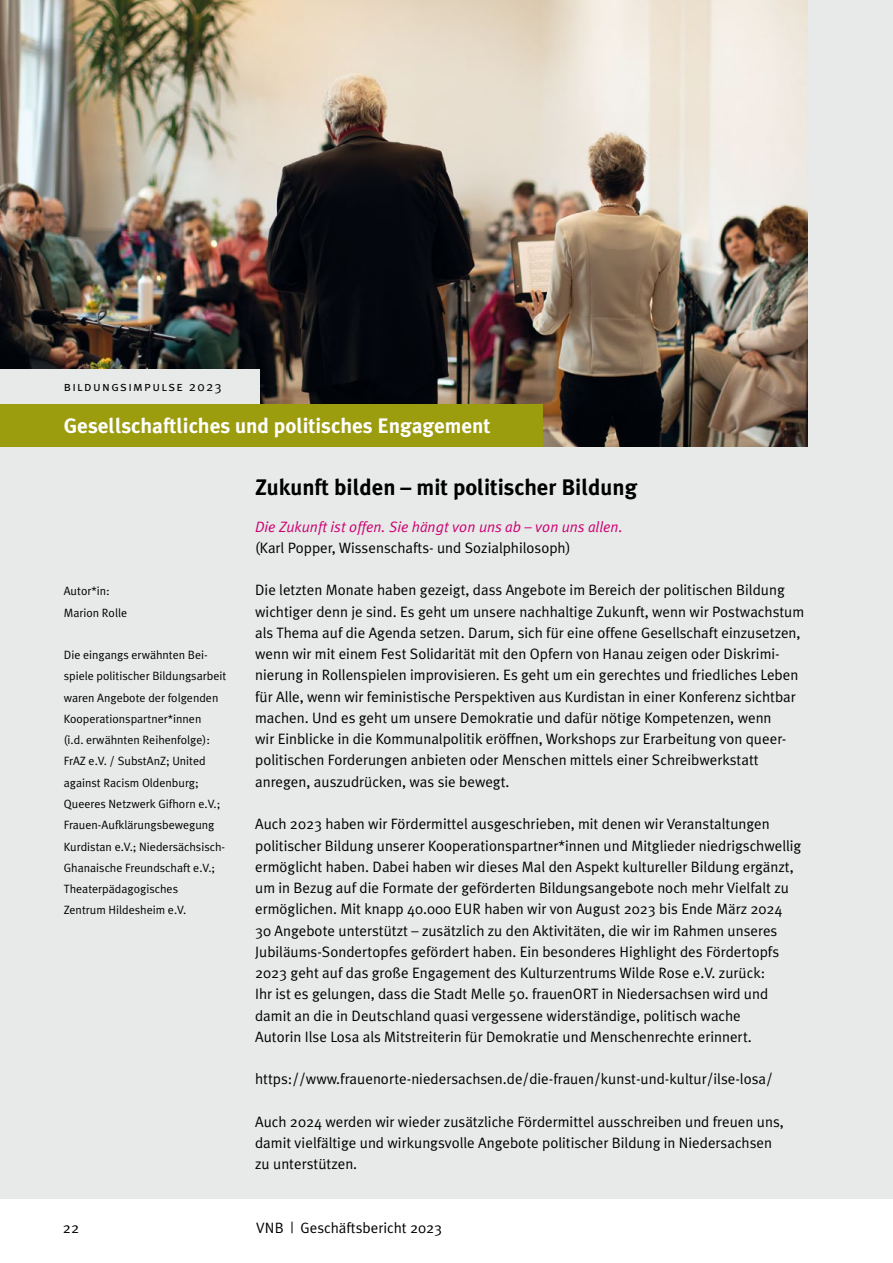
<style>
.page{position:relative;width:893px;height:1263px;background:#fff}
.page>*{position:absolute;margin:0;border:0;box-sizing:border-box;transform-origin:0 0}
.t1{font:700 22.5px "Meta Plus";color:#000}
.t2{font:700 21px "Meta Plus";color:#fff}
.t3{font:15px/21.3px "Meta Plus Normal";color:#000}
.t4{font:italic 15px "Meta Plus Normal";color:#cd0073}
.t5{font:13.5px "Meta Plus Normal Caps";letter-spacing:.1em;color:#000}
.t6{font:12px/21.3px "Meta Plus Normal";color:#000}
.s1{font-family:"Meta Plus Normal"}
</style>
<div class="page">
<div style="left:0;top:0;width:893px;height:1198px;background:#e7eae8"></div>
<img style="left:0;top:0;width:808px;height:446px">
<div style="left:0;top:404px;width:542px;height:42px;background:#9b9c0e"></div>
<div style="left:0;top:370px;width:259px;height:34px;background:#e7eae8"></div>
<p class="t5" style="left:64px;top:378px;width:160px">bildungsimpulse <span class="s1">2023</span></p>
<p class="t2" style="left:64px;top:414px;width:428px">Gesellschaftliches und politisches Engagement</p>
<p class="t6" style="left:64px;top:580px;width:48px">Autor*in:</p>
<p class="t6" style="left:64px;top:602px;width:65px">Marion Rolle</p>
<p class="t6" style="left:64px;top:644px;width:164px">Die eingangs erwähnten Bei&shy;spiele politischer Bildungsarbeit waren Angebote der folgenden<br>Kooperationspartner*innen</p>
<p class="t6" style="left:64px;top:729px;width:148px">(i.d. erwähnten Reihenfolge):</p>
<p class="t6" style="left:64px;top:750px;width:163px">FrAZ e.V. / SubstAnZ; United against Racism Oldenburg;<br>Queeres Netzwerk Gifhorn e.V.;<br>Frauen-Aufklärungsbewegung<br>Kurdistan e.V.; Niedersächsisch-</p>
<p class="t6" style="left:64px;top:857px;width:153px">Ghanaische Freundschaft e.V.;<br>Theaterpädagogisches</p>
<p class="t6" style="left:64px;top:899px;width:124px">Zentrum Hildesheim e.V.</p>
<p class="t1" style="left:255px;top:474px;width:384px">Zukunft bilden – mit politischer Bildung</p>
<p class="t4" style="left:255px;top:518px;width:369px">Die Zukunft ist offen. Sie hängt von uns ab – von uns allen.</p>
<p class="t3" style="left:255px;top:537px;width:317px">(Karl Popper, Wissenschafts- und Sozialphilosoph)</p>
<p class="t3" style="left:255px;top:579px;width:551px">Die letzten Monate haben gezeigt, dass Angebote im Bereich der politischen Bildung wichtiger denn je sind. Es geht um unsere nachhaltige Zukunft, wenn wir Postwachstum als Thema auf die Agenda setzen. Darum, sich für eine offene Gesellschaft einzusetzen, wenn wir mit einem Fest Solidarität mit den Opfern von Hanau zeigen oder Diskrimi&shy;nierung in Rollenspielen improvisieren. Es geht um ein gerechtes und friedliches Leben für Alle, wenn wir feministische Perspektiven aus Kurdistan in einer Konferenz sichtbar machen. Und es geht um unsere Demokratie und dafür nötige Kompetenzen, wenn<br>wir Einblicke in die Kommunalpolitik eröffnen, Workshops zur Erarbeitung von queer&shy;politischen Forderungen anbieten oder Menschen mittels einer Schreibwerkstatt anregen, auszudrücken, was sie bewegt.</p>
<p class="t3" style="left:255px;top:813px;width:548px">Auch 2023 haben wir Fördermittel ausgeschrieben, mit denen wir Veranstaltungen politischer Bildung unserer Kooperationspartner*innen und Mitglieder niedrigschwellig ermöglicht haben. Dabei haben wir dieses Mal den Aspekt kultureller Bildung ergänzt, um in Bezug auf die Formate der geförderten Bildungsangebote noch mehr Vielfalt zu ermöglichen. Mit knapp 40.000 EUR haben wir von August 2023 bis Ende März 2024<br>30 Angebote unterstützt – zusätzlich zu den Aktivitäten, die wir im Rahmen unseres Jubiläums-Sondertopfes gefördert haben. Ein besonderes Highlight des Fördertopfs 2023 geht auf das große Engagement des Kulturzentrums Wilde Rose e.V. zurück:<br>Ihr ist es gelungen, dass die Stadt Melle 50. frauenORT in Niedersachsen wird und damit an die in Deutschland quasi vergessene widerständige, politisch wache<br>Autorin Ilse Losa als Mitstreiterin für Demokratie und Menschenrechte erinnert.</p>
<p class="t3" style="left:255px;top:1068px;width:519px">https://www.frauenorte-niedersachsen.de/die-frauen/kunst-und-kultur/ilse-losa/</p>
<p class="t3" style="left:255px;top:1111px;width:530px">Auch 2024 werden wir wieder zusätzliche Fördermittel ausschreiben und freuen uns,</p>
<p class="t3" style="left:255px;top:1132px;width:518px">damit vielfältige und wirkungsvolle Angebote politischer Bildung in Niedersachsen</p>
<p class="t3" style="left:255px;top:1153px;width:104px">zu unterstützen.</p>
<p class="t3" style="left:63px;top:1217px;width:18px">22</p>
<p class="t3" style="left:256px;top:1217px;width:187px">VNB | Geschäftsbericht 2023</p>
</div>
